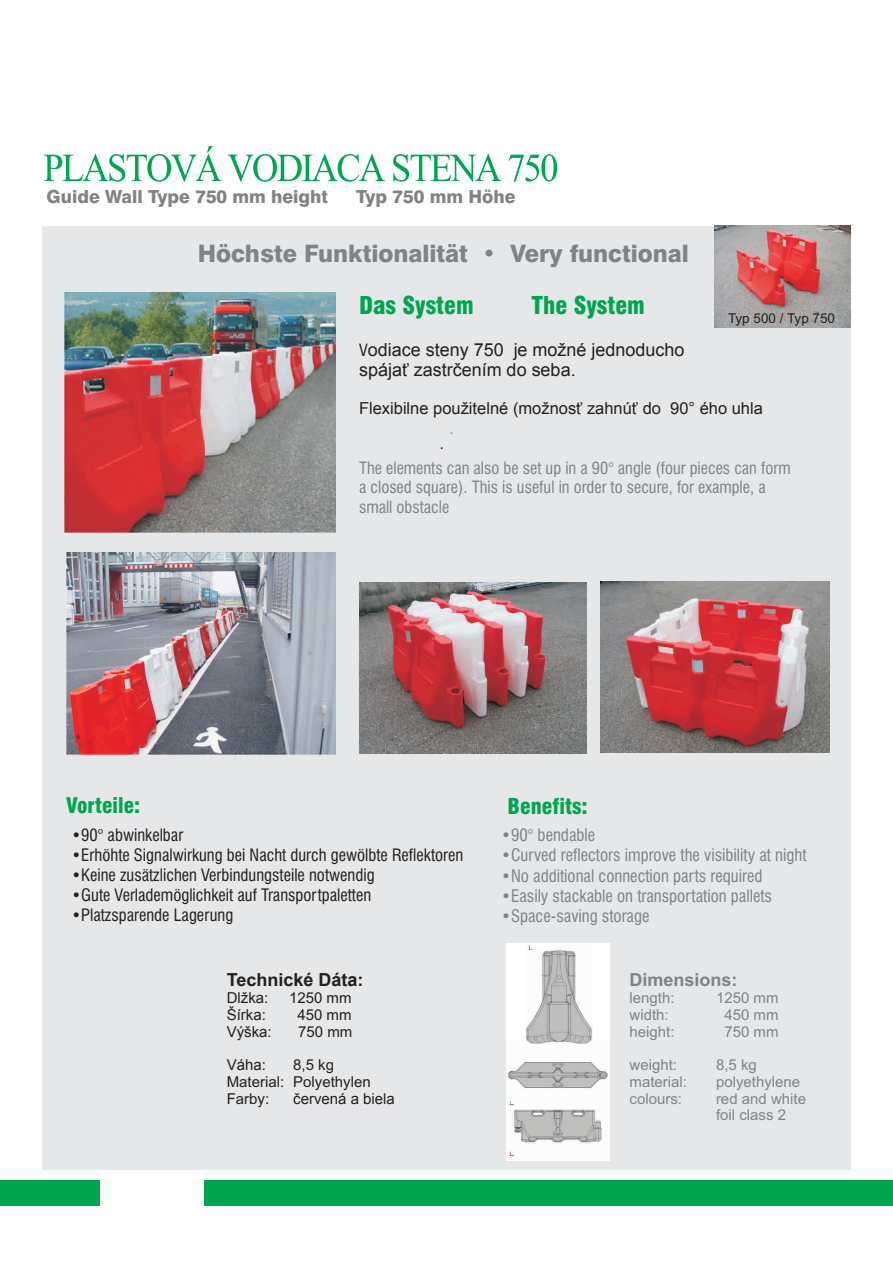
<style>
.page{position:relative;width:893px;height:1263px;background:#fff}
.page>*{position:absolute;margin:0;border:0;box-sizing:border-box;transform-origin:0 0}
.t1{font:60.45px "Angsana New";letter-spacing:-.03em;color:#00a54f;scale:.92 1}
.t2{font:800 24px "Swiss 721 BT";color:#808285}
.t3{font:900 condensed 24px "Swiss 721 BT";color:#00a54f}
.t4{font:900 condensed 21.45px "Swiss 721 BT";color:#00a54f}
.t5{font:900 condensed 21px "Swiss 721 BT";color:#00a54f}
.t6{font:18px/19.8px "Arial CE";color:#231f20}
.t7{font:800 18px "Swiss 721 BT";color:#808285}
.t8{font:700 18px "Arial";color:#231f20}
.t9{font:700 18px "Arial";color:#808285}
.t10{font:condensed 16.8px "Swiss 721 BT";color:#808285}
.t11{font:condensed 16.65px "Swiss 721 BT";color:#231f20}
.t12{font:condensed 16.5px/19.8px "Swiss 721 BT";color:#808285}
.t13{font:16.5px "Arial CE";color:#231f20}
.t14{font:condensed 16.5px "Swiss 721 BT";color:#231f20}
.t15{font:condensed 16.5px "Swiss 721 BT";color:#939598}
.t16{font:15px/16.8px "Arial";color:#808285}
.t17{font:15px/16.8px "Arial";color:#231f20}
.t18{font:15px "Arial";color:#231f20}
.t19{font:13.5px "Arial";color:#231f20}
.s1{font-family:"Swiss 721 BT";font-stretch:condensed;font-size:16.5px}
.s2{font-style:inherit}
</style>
<div class="page">
<div style="left:43px;top:226px;width:808px;height:944px;background:#e6e7e9"></div>
<div style="left:0;top:1180px;width:100px;height:26px;background:#00a54f"></div>
<div style="left:204px;top:1180px;width:689px;height:26px;background:#00a54f"></div>
<div style="left:507px;top:943px;width:103px;height:218px;background:#fff"></div>
<img style="left:509px;top:1109px;width:93px;height:48px">
<img style="left:508px;top:1061px;width:100px;height:45px">
<img style="left:526px;top:946px;width:67px;height:98px">
<img style="left:65px;top:293px;width:271px;height:239px">
<img style="left:601px;top:581px;width:228px;height:172px">
<img style="left:714px;top:225px;width:136px;height:102px">
<img style="left:359px;top:583px;width:228px;height:170px">
<img style="left:66px;top:552px;width:270px;height:202px">
<h1 class="t1" style="left:43px;top:130px;width:561px">PLASTOVÁ VODIACA STENA 750</h1>
<p class="t7" style="left:47px;top:190px;width:283px">Guide Wall Type 750 mm height</p>
<p class="t7" style="left:356px;top:190px;width:161px">Typ 750 mm Höhe</p>
<h2 class="t2" style="left:198px;top:244px;width:493px">Höchste Funktionalität • Very functional</h2>
<h2 class="t3" style="left:359px;top:295px;width:116px">Das System</h2>
<h2 class="t3" style="left:532px;top:295px;width:115px">The System</h2>
<p class="t6" style="left:359px;top:341px;width:327px"><span class="s1">V</span>odiace steny 750 je možné jednoducho spájať zastrčením do seba.</p>
<p class="t19" style="left:728px;top:313px;width:109px">Typ 500 / Typ 750</p>
<p class="t13" style="left:359px;top:400px;width:405px">Flexibilne použitelné (možnosť zahnúť do 90° ého uhla</p>
<p class="t15" style="left:449px;top:421px;width:6px">.</p>
<p class="t5" style="left:66px;top:797px;width:76px">Vorteile:</p>
<p class="t14" style="left:440px;top:436px;width:6px">.</p>
<p class="t12" style="left:359px;top:459px;width:433px">The elements can also be set up in a 90° angle (four pieces can form a closed square). This is useful in order to secure, for example, a small obstacle</p>
<p class="t4" style="left:508px;top:798px;width:82px">Benefits:</p>
<p class="t11" style="left:71px;top:829px;width:113px">•90° abwinkelbar</p>
<p class="t11" style="left:71px;top:849px;width:393px">•Erhöhte Signalwirkung bei Nacht durch gewölbte Reflektoren</p>
<p class="t11" style="left:71px;top:869px;width:305px">•Keine zusätzlichen Verbindungsteile notwendig</p>
<p class="t11" style="left:71px;top:889px;width:301px">•Gute Verlademöglichkeit auf Transportpaletten</p>
<p class="t11" style="left:71px;top:909px;width:163px">•Platzsparende Lagerung</p>
<p class="t8" style="left:227px;top:973px;width:138px">Techni<span class="s2">cké</span> D<span class="s2">áta</span>:</p>
<p class="t18" style="left:227px;top:991px;width:43px">Dlžka<span class="s2">:</span></p>
<p class="t17" style="left:289px;top:991px;width:64px">1250 mm</p>
<p class="t18" style="left:227px;top:1007px;width:41px">Šírka<span class="s2">:</span></p>
<p class="t17" style="left:297px;top:1008px;width:56px">450 mm</p>
<p class="t18" style="left:227px;top:1024px;width:46px">Výška<span class="s2">:</span></p>
<p class="t17" style="left:298px;top:1024px;width:56px">750 mm</p>
<p class="t18" style="left:227px;top:1058px;width:41px">Váha<span class="s2">:</span></p>
<p class="t17" style="left:227px;top:1058px;width:146px;text-indent:67px">8,5 kg<br>Material: Polyethylen<br>Farb<span class="s2">y</span>:</p>
<p class="t18" style="left:293px;top:1091px;width:103px">červená a biela</p>
<p class="t10" style="left:501px;top:828px;width:96px">•90° bendable</p>
<p class="t10" style="left:501px;top:848px;width:307px">•Curved reflectors improve the visibility at night</p>
<p class="t10" style="left:501px;top:869px;width:263px">•No additional connection parts required</p>
<p class="t10" style="left:501px;top:889px;width:272px">•Easily stackable on transportation pallets</p>
<p class="t10" style="left:501px;top:909px;width:150px">•Space-saving storage</p>
<p class="t9" style="left:630px;top:972px;width:110px">Dimensions:</p>
<p class="t16" style="left:630px;top:991px;width:47px">length:</p>
<p class="t16" style="left:716px;top:991px;width:64px">1250 mm</p>
<p class="t16" style="left:630px;top:1007px;width:41px">width:</p>
<p class="t16" style="left:724px;top:1007px;width:56px">450 mm</p>
<p class="t16" style="left:630px;top:1024px;width:47px">height:</p>
<p class="t16" style="left:724px;top:1024px;width:56px">750 mm</p>
<p class="t16" style="left:630px;top:1058px;width:49px">weight:</p>
<p class="t16" style="left:716px;top:1058px;width:42px">8,5 kg</p>
<p class="t16" style="left:630px;top:1074px;width:59px">material:</p>
<p class="t16" style="left:716px;top:1074px;width:86px">polyethylene</p>
<p class="t16" style="left:630px;top:1091px;width:54px">colours:</p>
<p class="t16" style="left:716px;top:1091px;width:92px">red and white foil class 2</p>
</div>
